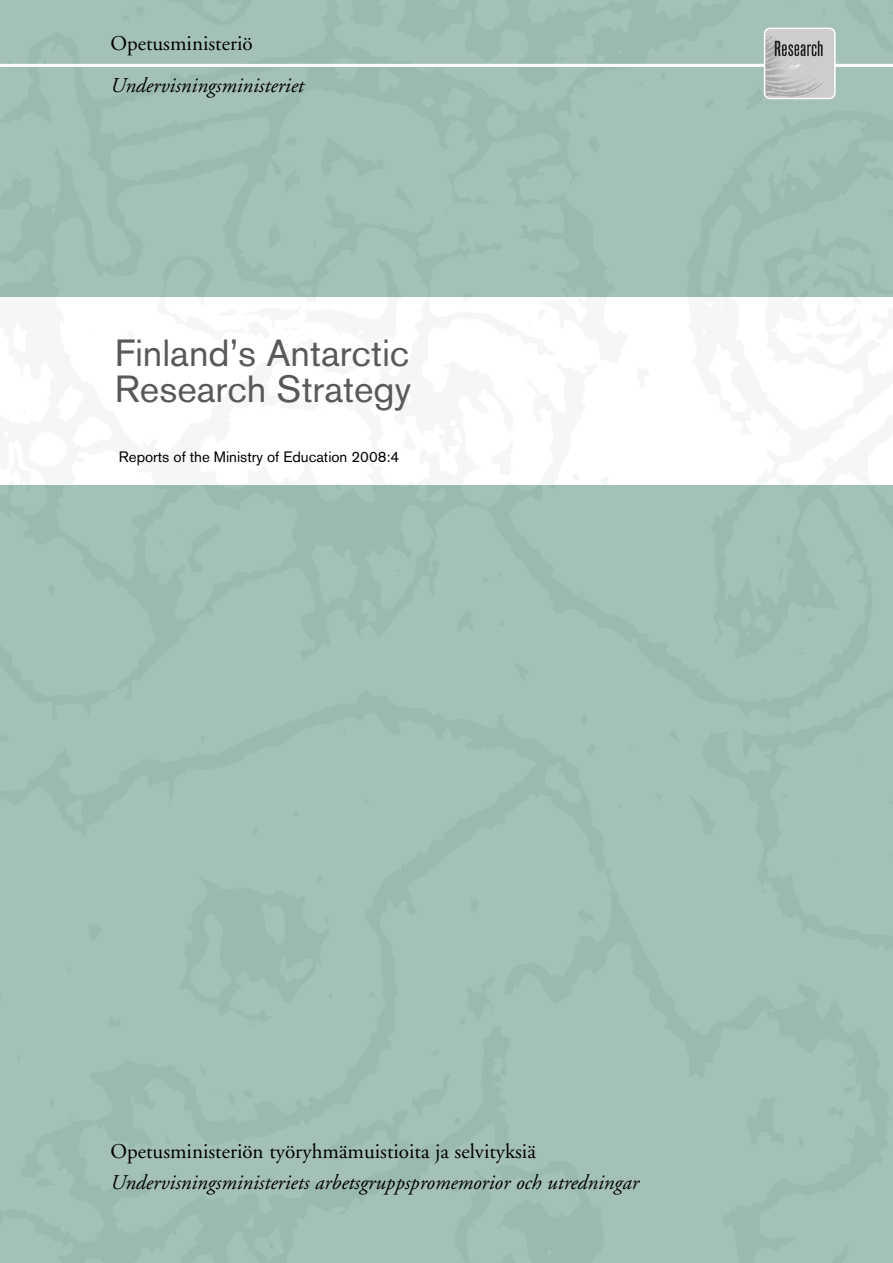
<style>
.page{position:relative;width:893px;height:1263px;background:#fff}
.page>*{position:absolute;margin:0;border:0;box-sizing:border-box;transform-origin:0 0}
.t1{font:37.5px/36px "Akzidenz Grotesk BE";color:#58595b}
.t2{font:italic 21px "Adobe Garamond";color:#000}
.t3{font:21px "Adobe Garamond";color:#000}
.t4{font:15px "Akzidenz Grotesk BE";color:#000}
</style>
<div class="page">
<svg style="left:764px;top:28px;width:70px;height:70px;background:#c5c5c5"></svg>
<div style="left:763px;top:28px;width:72px;height:71px;border:2px solid #fff;border-radius:6px"></div>
<img style="left:773px;top:40px;width:51px;height:17px">
<p class="t3" style="left:111px;top:35px;width:143px">Opetusministeriö</p>
<p class="t2" style="left:111px;top:77px;width:195px">Undervisningsministeriet</p>
<h1 class="t1" style="left:115px;top:335px;width:298px">Finland’s Antarctic<br>Research Strategy</h1>
<p class="t4" style="left:119px;top:447px;width:282px">Reports of the Ministry of Education 2008:4</p>
<p class="t3" style="left:111px;top:1143px;width:427px">Opetusministeriön työryhmämuistioita ja selvityksiä</p>
<p class="t2" style="left:111px;top:1174px;width:530px">Undervisningsministeriets arbetsgruppspromemorior och utredningar</p>
</div>
